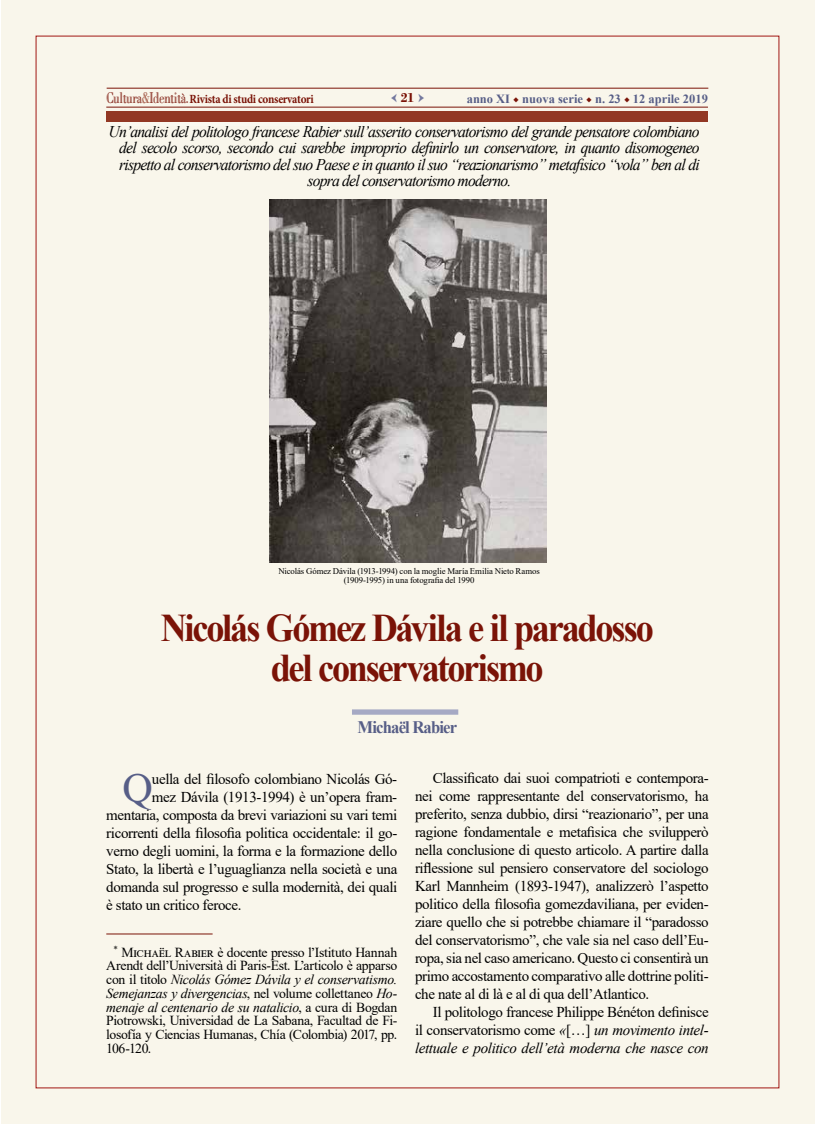
<style>
.page{position:relative;width:815px;height:1124px;background:#fff}
.page>*{position:absolute;margin:0;border:0;box-sizing:border-box;transform-origin:0 0}
.t1{font:42.12px "Times New Roman";color:#575e87}
.t2{font:700 39.12px/40px "Times New Roman";letter-spacing:-.06em;color:#7a1307;text-align:center;scale:.93 1}
.t3{font:700 17.5px "Times New Roman";letter-spacing:-.05em;color:#575e87;scale:.95 1}
.t4{font:italic 16.25px "Times New Roman";letter-spacing:-.05em;color:#000;scale:.96 1}
.t5{font:15px/18px "Times New Roman";letter-spacing:-.025em;color:#000;text-align:justify}
.t6{font:15px "Minion Pro";color:#73789e}
.t7{font:13.75px/13.8px "Times New Roman";letter-spacing:-.03em;color:#000;text-align:justify}
.t8{font:700 12.5px "Minion Pro";letter-spacing:-.025em;color:#7a1307;scale:.9 1}
.t9{font:700 12.5px "Times New Roman";color:#575e87}
.t10{font:8.75px/8.8px "Times New Roman";letter-spacing:-.01em;color:#000;text-align:center}
.s1{font-family:"OPTI Bodoni Open";font-weight:400;font-size:15.62px}
.s2{font-family:"OPTI Bodoni Open";font-weight:400;font-size:15.62px;color:#923824}
.s3{font-family:"Bodoni";font-weight:700;font-size:13.75px;color:#7a1307}
.s4{font-family:"Minion Pro";font-weight:400;color:#7a1307}
.s5{font-style:italic}
</style>
<div class="page">
<div style="left:1px;top:0;width:813px;height:1123px;background:#f9f6eb"></div>
<hr style="left:106px;top:107px;width:602px;height:1px;background:#7a1307">
<hr style="left:107px;top:88px;width:601px;height:1px;background:#7a1307">
<div style="left:108px;top:111px;width:601px;height:15px;background:#faf8ef"></div>
<div style="left:106px;top:111px;width:602px;height:11px;background:#923824"></div>
<div style="left:352px;top:709px;width:106px;height:5px;background:#a6a9c4"></div>
<hr style="left:106px;top:933px;width:107px;height:1px;background:#7a1307">
<img style="left:269px;top:199px;width:277px;height:363px">
<p class="t8" style="left:106px;top:90px;width:232px"><span class="s1">Cultura</span><span class="s2">&amp;</span><span class="s1">Identità.</span> Rivista di studi conservatori</p>
<p class="t6" style="left:391px;top:87px;width:35px">←<span class="s3">21</span>→</p>
<p class="t9" style="left:467px;top:90px;width:243px">anno XI <span class="s4">◆</span> nuova serie <span class="s4">◆</span> n. 23 <span class="s4">◆</span> 12 aprile 2019</p>
<p class="t4" style="left:109px;top:120px;width:617px">Un’analisi del politologo francese Rabier sull’asserito conservatorismo del grande pensatore colombiano</p>
<p class="t4" style="left:119px;top:137px;width:606px">del secolo scorso, secondo cui sarebbe improprio definirlo un conservatore, in quanto disomogeneo</p>
<p class="t4" style="left:119px;top:153px;width:606px">rispetto al conservatorismo del suo Paese e in quanto il suo “reazionarismo” metafisico “vola” ben al di</p>
<p class="t4" style="left:308px;top:169px;width:214px">sopra del conservatorismo moderno.</p>
<p class="t10" style="left:278px;top:566px;width:263px">Nicolás Gómez Dávila (1913-1994) con la moglie María Emilia Nieto Ramos (1909-1995) in una fotografia del 1990</p>
<h2 class="t2" style="left:161px;top:606px;width:532px">Nicolás Gómez Dávila e il paradosso del conservatorismo</h2>
<p class="t3" style="left:358px;top:714px;width:106px">Michaël Rabier</p>
<h1 class="t1" style="left:123px;top:758px;width:32px">Q</h1>
<p class="t5" style="left:152px;top:769px;width:247px">uella del filosofo colombiano Nicolás Gó-</p>
<p class="t5" style="left:152px;top:787px;width:247px">mez Dávila (1913-1994) è un’opera fram-</p>
<p class="t5" style="left:106px;top:805px;width:293px">mentaria, composta da brevi variazioni su vari temi</p>
<p class="t5" style="left:106px;top:823px;width:293px">ricorrenti della filosofia politica occidentale: il go-</p>
<p class="t5" style="left:106px;top:841px;width:292px">verno degli uomini, la forma e la formazione dello</p>
<p class="t5" style="left:106px;top:859px;width:293px">Stato, la libertà e l’uguaglianza nella società e una</p>
<p class="t5" style="left:106px;top:877px;width:293px">domanda sul progresso e sulla modernità, dei quali</p>
<p class="t5" style="left:106px;top:895px;width:137px">è stato un critico feroce.</p>
<p class="t7" style="left:106px;top:944px;width:292px;text-indent:7px"><sup>*</sup> Michaël Rabier è docente presso l’Istituto Hannah Arendt dell’Università di Paris-Est. L’articolo è apparso con il titolo <span class="s5">Nicolás Gómez Dávila y el conservatismo.<br>Semejanzas y divergencias</span>, nel volume collettaneo <span class="s5">Ho&shy;menaje al centenario de su natalicio</span>, a cura di Bogdan Piotrowski, Universidad de La Sabana, Facultad de Fi&shy;losofía y Ciencias Humanas, Chía (Colombia) 2017, pp.<br>106-120.</p>
<p class="t5" style="left:415px;top:768px;width:295px;text-indent:18px">Classificato dai suoi compatrioti e contempora&shy;nei come rappresentante del conservatorismo, ha preferito, senza dubbio, dirsi “reazionario”, per una ragione fondamentale e metafisica che svilupperò nella conclusione di questo articolo. A partire dalla riflessione sul pensiero conservatore del sociologo Karl Mannheim (1893-1947), analizzerò l’aspetto politico della filosofia gomezdaviliana, per eviden&shy;ziare quello che si potrebbe chiamare il “paradosso del conservatorismo”, che vale sia nel caso dell’Eu&shy;ropa, sia nel caso americano. Questo ci consentirà un primo accostamento comparativo alle dottrine politi&shy;che nate al di là e al di qua dell’Atlantico.</p>
<p class="t5" style="left:415px;top:1002px;width:295px;text-indent:18px">Il politologo francese Philippe Bénéton definisce il conservatorismo come <span class="s5">«</span>[…] <span class="s5">un movimento intel&shy;lettuale e politico dell’età moderna che nasce con</span></p>
</div>
